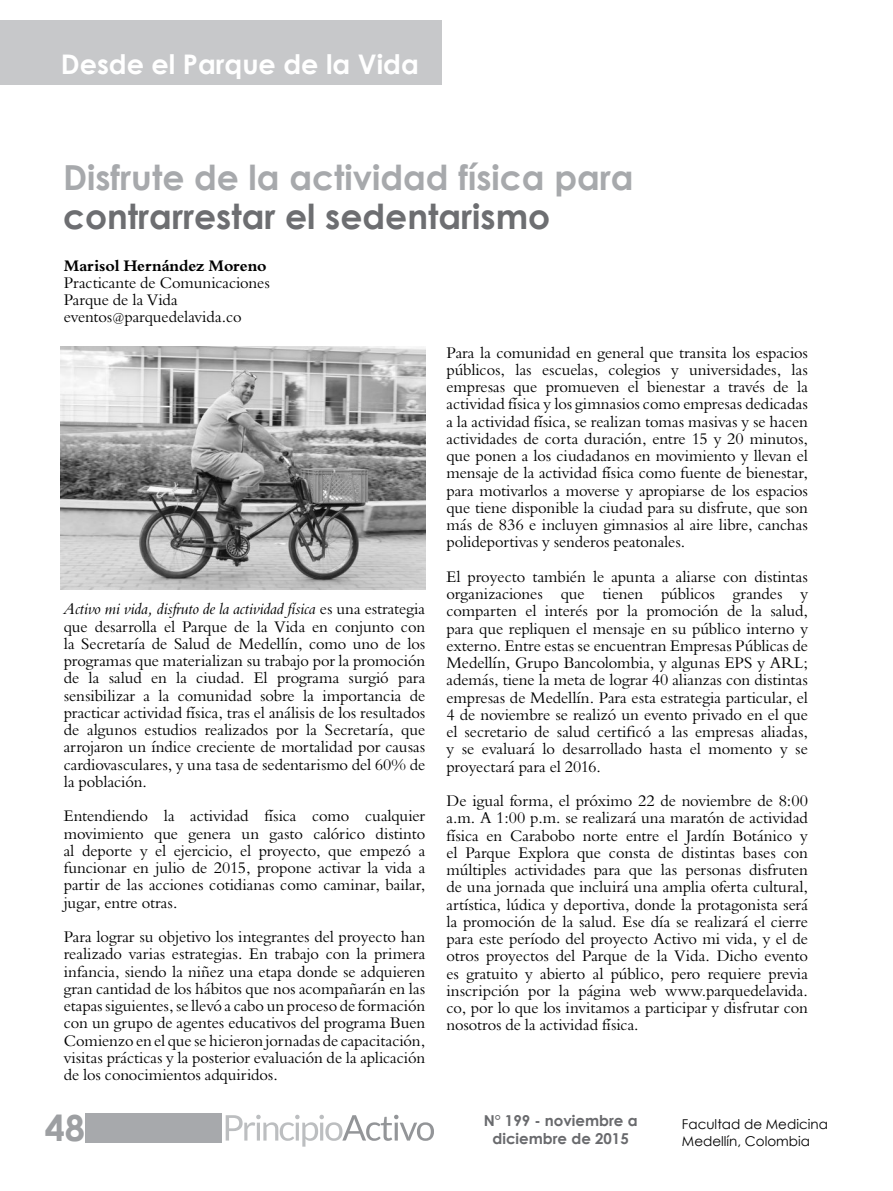
<style>
.page{position:relative;width:893px;height:1191px;background:#fff}
.page>*{position:absolute;margin:0;border:0;box-sizing:border-box;transform-origin:0 0}
.t1{font:700 36px "Century Gothic";color:#9d9fa2}
.t2{font:700 34.5px "Century Gothic";color:#a7a9ac}
.t3{font:700 34.5px "Century Gothic";color:#6d6e71}
.t4{font:700 27px "Century Gothic";color:#fff}
.t5{font:15.75px/17.2px "Bergamo Std";color:#000;text-align:justify}
.t6{font:700 15.75px "Bergamo Std";letter-spacing:-.005em;color:#000}
.t7{font:700 15px "Century Gothic";color:#696a6d}
.t8{font:13.5px/16.2px "Century Gothic";color:#000}
.s1{font-style:italic}
</style>
<div class="page">
<svg style="left:226px;top:1114px;width:208px;height:32px"></svg>
<div style="left:85px;top:1113px;width:137px;height:30px;background:#a7a9ac"></div>
<div style="left:0;top:20px;width:442px;height:65px;background:#c7c8ca"></div>
<img style="left:61px;top:346px;width:364px;height:243px">
<h3 class="t4" style="left:61px;top:44px;width:360px">Desde el Parque de la Vida</h3>
<h2 class="t2" style="left:63px;top:151px;width:572px">Disfrute de la actividad física para</h2>
<h2 class="t3" style="left:63px;top:190px;width:489px">contrarrestar el sedentarismo</h2>
<p class="t6" style="left:64px;top:256px;width:204px">Marisol Hernández Moreno</p>
<p class="t5" style="left:64px;top:274px;width:208px;text-align:left">Practicante de Comunicaciones<br>Parque de la Vida eventos@parquedelavida.co</p>
<p class="t5" style="left:64px;top:600px;width:363px"><span class="s1">Activo mi vida, disfruto de la actividad física</span> es una estrategia que desarrolla el Parque de la Vida en conjunto con la Secretaría de Salud de Medellín, como uno de los programas que materializan su trabajo por la promoción de la salud en la ciudad. El programa surgió para sensibilizar a la comunidad sobre la importancia de practicar actividad física, tras el análisis de los resultados de algunos estudios realizados por la Secretaría, que arrojaron un índice creciente de mortalidad por causas cardiovasculares, y una tasa de sedentarismo del 60% de la población.</p>
<p class="t5" style="left:64px;top:807px;width:363px">Entendiendo la actividad física como cualquier movimiento que genera un gasto calórico distinto al deporte y el ejercicio, el proyecto, que empezó a funcionar en julio de 2015, propone activar la vida a partir de las acciones cotidianas como caminar, bailar, jugar, entre otras.</p>
<p class="t5" style="left:64px;top:928px;width:363px">Para lograr su objetivo los integrantes del proyecto han realizado varias estrategias. En trabajo con la primera infancia, siendo la niñez una etapa donde se adquieren gran cantidad de los hábitos que nos acompañarán en las etapas siguientes, se llevó a cabo un proceso de formación con un grupo de agentes educativos del programa Buen Comienzo en el que se hicieron jornadas de capacitación, visitas prácticas y la posterior evaluación de la aplicación de los conocimientos adquiridos.</p>
<h1 class="t1" style="left:45px;top:1100px;width:42px">48</h1>
<p class="t5" style="left:446px;top:344px;width:363px">Para la comunidad en general que transita los espacios públicos, las escuelas, colegios y universidades, las empresas que promueven el bienestar a través de la actividad física y los gimnasios como empresas dedicadas a la actividad física, se realizan tomas masivas y se hacen actividades de corta duración, entre 15 y 20 minutos, que ponen a los ciudadanos en movimiento y llevan el mensaje de la actividad física como fuente de bienestar, para motivarlos a moverse y apropiarse de los espacios que tiene disponible la ciudad para su disfrute, que son más de 836 e incluyen gimnasios al aire libre, canchas polideportivas y senderos peatonales.</p>
<p class="t5" style="left:446px;top:568px;width:363px">El proyecto también le apunta a aliarse con distintas organizaciones que tienen públicos grandes y comparten el interés por la promoción de la salud, para que repliquen el mensaje en su público interno y externo. Entre estas se encuentran Empresas Públicas de Medellín, Grupo Bancolombia, y algunas EPS y ARL; además, tiene la meta de lograr 40 alianzas con distintas empresas de Medellín. Para esta estrategia particular, el 4 de noviembre se realizó un evento privado en el que el secretario de salud certificó a las empresas aliadas, y se evaluará lo desarrollado hasta el momento y se proyectará para el 2016.</p>
<p class="t5" style="left:446px;top:792px;width:363px">De igual forma, el próximo 22 de noviembre de 8:00 a.m. A 1:00 p.m. se realizará una maratón de actividad física en Carabobo norte entre el Jardín Botánico y el Parque Explora que consta de distintas bases con múltiples actividades para que las personas disfruten de una jornada que incluirá una amplia oferta cultural, artística, lúdica y deportiva, donde la protagonista será la promoción de la salud. Ese día se realizará el cierre para este período del proyecto Activo mi vida, y el de otros proyectos del Parque de la Vida. Dicho evento es gratuito y abierto al público, pero requiere previa inscripción por la página web www.parquedelavida. co, por lo que los invitamos a participar y disfrutar con nosotros de la actividad física.</p>
<p class="t7" style="left:484px;top:1109px;width:155px">N° 199 - noviembre a</p>
<p class="t7" style="left:492px;top:1127px;width:138px">diciembre de 2015</p>
<p class="t8" style="left:682px;top:1116px;width:147px">Facultad de Medicina<br>Medellín, Colombia</p>
</div>
